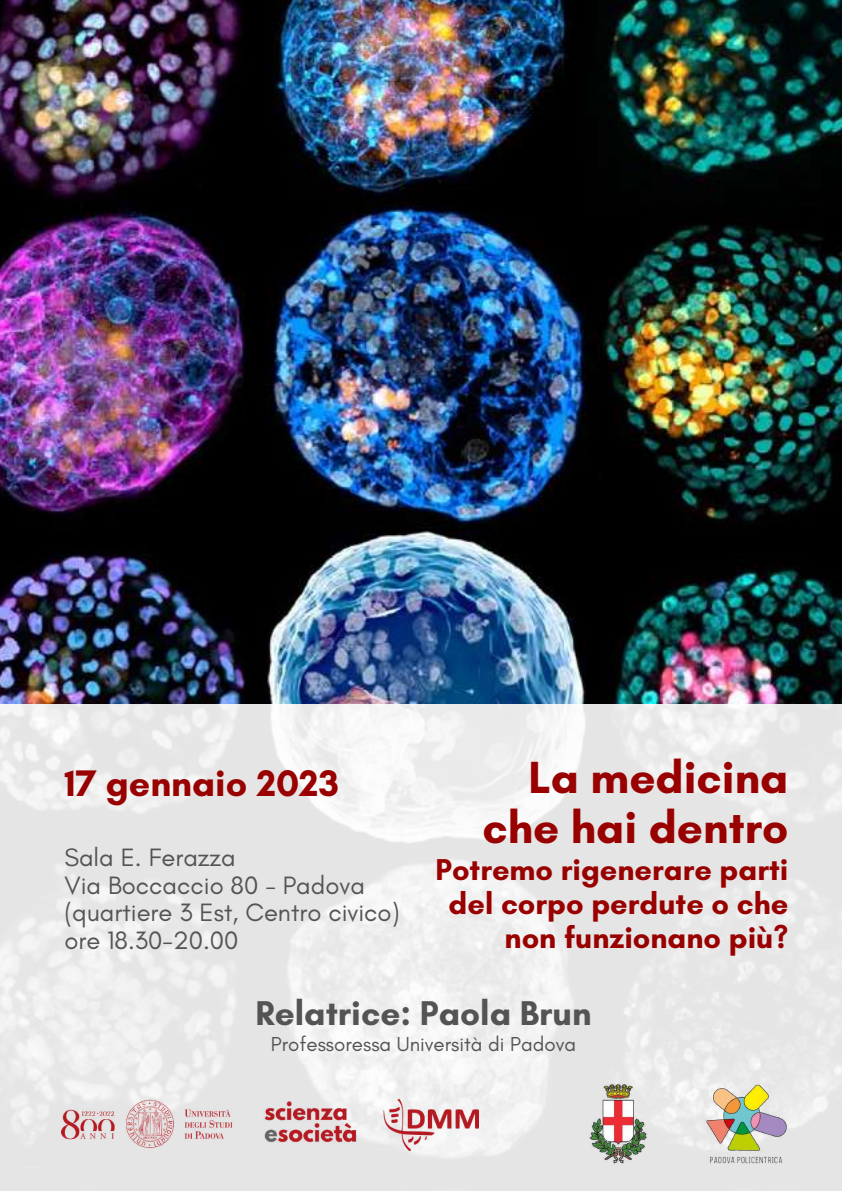
<style>
.page{position:relative;width:842px;height:1191px;background:#fff}
.page>*{position:absolute;margin:0;border:0;box-sizing:border-box;transform-origin:0 0}
.t1{font:700 45.8px/50.2px "Glacial Indifference";color:#900;text-align:right}
.t2{font:700 37.6px "Glacial Indifference";color:#900}
.t3{font:700 35px "Glacial Indifference";color:#545454}
.t4{font:700 30.7px/33.7px "Glacial Indifference";color:#900;text-align:right}
.t5{font:25.6px/27.7px "Glacial Indifference";color:#545454}
.t6{font:20.6px "Glacial Indifference";color:#545454}
</style>
<div class="page">
<img style="left:0;top:703px;width:842px;height:487px">
<img style="left:0;top:0;width:842px;height:703px">
<img style="left:62px;top:1095px;width:416px;height:55px">
<img style="left:704px;top:1083px;width:85px;height:79px">
<img style="left:588px;top:1083px;width:59px;height:79px">
<h2 class="t2" style="left:64px;top:759px;width:276px">17 gennaio 2023</h2>
<h1 class="t1" style="left:482px;top:751px;width:308px">La medicina che hai dentro</h1>
<p class="t4" style="left:435px;top:852px;width:354px">Potremo rigenerare parti del corpo perdute o che non funzionano più?</p>
<p class="t5" style="left:64px;top:843px;width:337px">Sala E. Ferazza<br>Via Boccaccio 80 - Padova (quartiere 3 Est, Centro civico) ore 18.30-20.00</p>
<h3 class="t3" style="left:255px;top:992px;width:338px">Relatrice: Paola Brun</h3>
<p class="t6" style="left:271px;top:1031px;width:307px">Professoressa Università di Padova</p>
</div>
